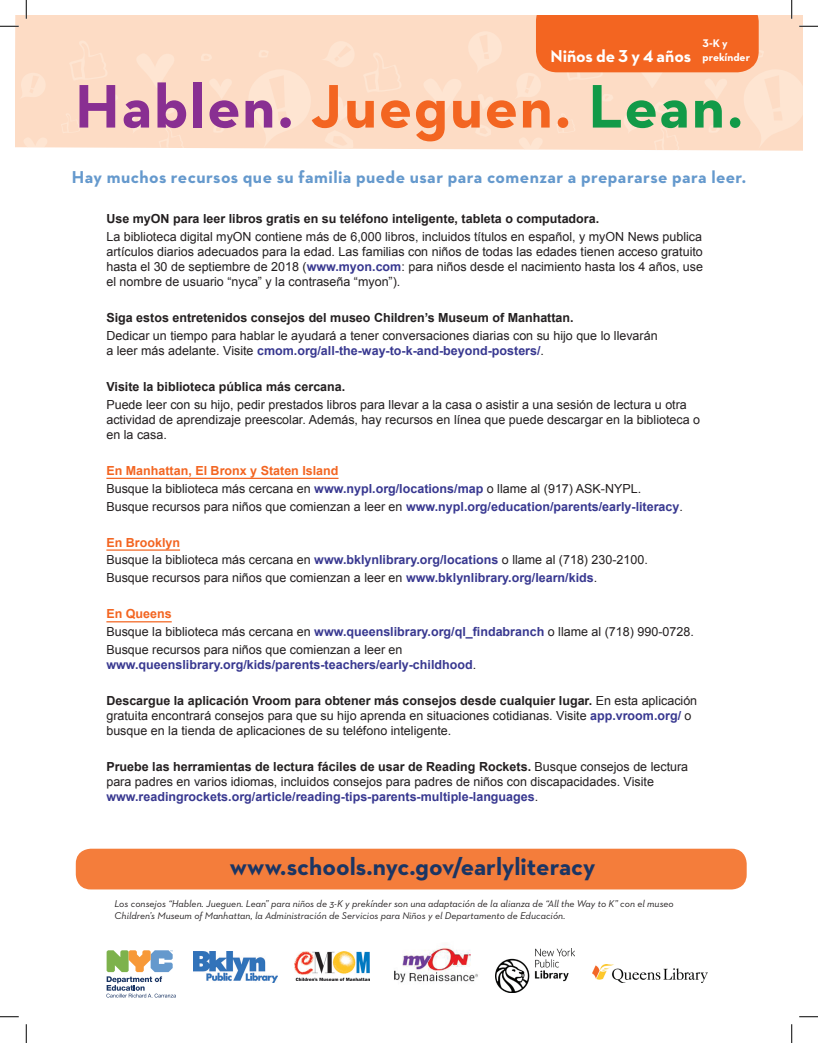
<style>
.page{position:relative;width:818px;height:1043px;background:#fff}
.page>*{position:absolute;margin:0;border:0;box-sizing:border-box;transform-origin:0 0}
.t1{font:700 62.5px "Neutraface 2 Text";letter-spacing:.025em;color:#f36521}
.t2{font:700 25px "Neutraface 2 Text";color:#1a3564}
.t3{font:700 17.5px "Neutraface 2 Text";letter-spacing:.025em;color:#6599cd}
.t4{font:700 17.5px "Neutraface 2 Text";letter-spacing:-.005em;color:#fff}
.t5{font:12.5px/15px "Arial";color:#231f20}
.t6{font:700 12.5px "Arial";color:#231f20}
.t7{font:700 12.5px "Arial";color:#383890}
.t8{font:700 12.5px "Arial";color:#f36521}
.t9{font:700 11.25px/13.5px "Neutraface 2 Text";color:#fff}
.t10{font:italic 10px/12.5px "Neutraface 2 Text";color:#231f20}
.s1{color:#892f92}
.s2{color:#129a48}
.s3{font-weight:700;color:#383890}
.s4{font-weight:400;color:#231f20}
.s5{font-weight:700}
</style>
<div class="page">
<svg style="left:791px;top:1024px;width:1px;height:18px"></svg>
<svg style="left:26px;top:1024px;width:1px;height:18px"></svg>
<svg style="left:799px;top:1016px;width:19px;height:1px"></svg>
<svg style="left:0;top:1016px;width:19px;height:1px"></svg>
<hr style="left:106px;top:478px;width:232px;height:1px;background:#f36521">
<hr style="left:106px;top:549px;width:74px;height:1px;background:#f36521">
<hr style="left:106px;top:621px;width:66px;height:1px;background:#f36521">
<div style="left:15px;top:15px;width:499px;height:135px;background:#fddcc5"></div>
<svg style="left:133px;top:53px;width:43px;height:35px;background:#fde0ca"></svg>
<svg style="left:207px;top:78px;width:26px;height:21px"></svg>
<svg style="left:69px;top:40px;width:39px;height:41px;background:#fdddc7"></svg>
<svg style="left:158px;top:127px;width:26px;height:23px"></svg>
<div style="left:241px;top:69px;width:70px;height:80px;background:#fde0cc"></div>
<svg style="left:107px;top:94px;width:11px;height:7px"></svg>
<svg style="left:201px;top:54px;width:11px;height:7px"></svg>
<svg style="left:258px;top:50px;width:11px;height:8px"></svg>
<svg style="left:158px;top:101px;width:17px;height:13px"></svg>
<svg style="left:213px;top:125px;width:12px;height:8px"></svg>
<svg style="left:19px;top:73px;width:28px;height:26px"></svg>
<svg style="left:324px;top:130px;width:30px;height:20px"></svg>
<svg style="left:61px;top:113px;width:19px;height:20px"></svg>
<svg style="left:320px;top:41px;width:87px;height:81px;background:#fdddc7"></svg>
<svg style="left:126px;top:112px;width:20px;height:22px"></svg>
<svg style="left:21px;top:137px;width:28px;height:13px"></svg>
<svg style="left:420px;top:31px;width:82px;height:82px;background:#fddec8"></svg>
<svg style="left:475px;top:124px;width:16px;height:13px"></svg>
<svg style="left:0;top:25px;width:19px;height:2px"></svg>
<svg style="left:25px;top:0;width:2px;height:19px"></svg>
<svg style="left:514px;top:0;width:304px;height:151px;background:#fac1a1"></svg>
<div style="left:76px;top:848px;width:670px;height:41px;background:#f47d3b;border-radius:15px"></div>
<img style="left:193px;top:951px;width:84px;height:31px">
<img style="left:294px;top:951px;width:75px;height:29px">
<img style="left:394px;top:947px;width:84px;height:36px">
<img style="left:496px;top:948px;width:78px;height:44px">
<img style="left:592px;top:964px;width:115px;height:18px">
<svg style="left:106px;top:950px;width:70px;height:47px"></svg>
<p class="t4" style="left:550px;top:45px;width:146px">Niños˜de˜°˜y˜˛˜años˜</p>
<p class="t9" style="left:702px;top:36px;width:49px">°˝K˜y˜ prekínder</p>
<p class="t1" style="left:75px;top:66px;width:669px"><span class="s1">Hablen.</span> Jueguen. <span class="s2">Lean.</span></p>
<h2 class="t3" style="left:72px;top:166px;width:675px">Hay muchos recursos que su familia puede usar para comenzar a prepararse para leer.</h2>
<h3 class="t6" style="left:106px;top:211px;width:494px">Use myON para leer libros gratis en su teléfono inteligente, tableta o computadora.</h3>
<p class="t5" style="left:106px;top:229px;width:598px;text-align:justify">La biblioteca digital myON contiene más de 6,000 libros, incluidos títulos en español, y myON News publica artículos diarios adecuados para la edad. Las familias con niños de todas las edades tienen acceso gratuito hasta el 30 de septiembre de 2018 (<span class="s3">www.myon.com</span>: para niños desde el nacimiento hasta los 4 años, use el nombre de usuario “nyca” y la contraseña “myon”).</p>
<h3 class="t6" style="left:106px;top:309px;width:468px">Siga estos entretenidos consejos del museo Children’s Museum of Manhattan.</h3>
<p class="t5" style="left:106px;top:328px;width:552px">Dedicar un tiempo para hablar le ayudará a tener conversaciones diarias con su hijo que lo llevarán a leer más adelante. Visite <span class="s3">cmom.org/all-the-way-to-k-and-beyond-posters/</span>.</p>
<h3 class="t6" style="left:106px;top:378px;width:240px">Visite la biblioteca pública más cercana.</h3>
<p class="t5" style="left:106px;top:397px;width:595px">Puede leer con su hijo, pedir prestados libros para llevar a la casa o asistir a una sesión de lectura u otra actividad de aprendizaje preescolar. Además, hay recursos en línea que puede descargar en la biblioteca o en la casa.</p>
<h3 class="t8" style="left:106px;top:462px;width:233px">En Manhattan, El Bronx y Staten Island</h3>
<p class="t5" style="left:106px;top:479px;width:578px;line-height:17.9px">Busque la biblioteca más cercana en <span class="s3">www.nypl.org/locations/map</span> o llame al (917) ASK-NYPL.<br>Busque recursos para niños que comienzan a leer en <span class="s3">www.nypl.org/education/parents/early-literacy</span>.</p>
<h3 class="t8" style="left:106px;top:534px;width:75px">En Brooklyn</h3>
<p class="t5" style="left:106px;top:551px;width:543px;line-height:17.9px">Busque la biblioteca más cercana en <span class="s3">www.bklynlibrary.org/locations</span> o llame al (718) 230-2100.<br>Busque recursos para niños que comienzan a leer en <span class="s3">www.bklynlibrary.org/learn/kids</span>.</p>
<h3 class="t8" style="left:106px;top:605px;width:67px">En Queens</h3>
<p class="t5" style="left:106px;top:623px;width:589px;line-height:17.9px">Busque la biblioteca más cercana en <span class="s3">www.queenslibrary.org/ql_findabranch</span> o llame al (718) 990-0728.<br>Busque recursos para niños que comienzan a leer en</p>
<p class="t7" style="left:106px;top:656px;width:371px">www.queenslibrary.org/kids/parents-teachers/early-childhood<span class="s4">.</span></p>
<p class="t5" style="left:106px;top:693px;width:592px"><span class="s5">Descargue la aplicación Vroom para obtener más consejos desde cualquier lugar.</span> En esta aplicación gratuita encontrará consejos para que su hijo aprenda en situaciones cotidianas. Visite <span class="s3">app.vroom.org/</span> o busque en la tienda de aplicaciones de su teléfono inteligente.</p>
<p class="t5" style="left:106px;top:759px;width:583px"><span class="s5">Pruebe las herramientas de lectura fáciles de usar de Reading Rockets.</span> Busque consejos de lectura para padres en varios idiomas, incluidos consejos para padres de niños con discapacidades. Visite <span class="s3">www.readingrockets.org/article/reading-tips-parents-multiple-languages</span>.</p>
<p class="t2" style="left:230px;top:850px;width:367px">www.schools.nyc.gov/earlyliteracy</p>
<p class="t10" style="left:114px;top:897px;width:560px">Los consejos “Hablen. Jueguen. Lean” para niños de 3-K y prekínder son una adaptación de la alianza de “All the Way to K” con el museo<br>Children’s Museum of Manhattan, la Administración de Servicios para Niños y el Departamento de Educación.</p>
</div>
